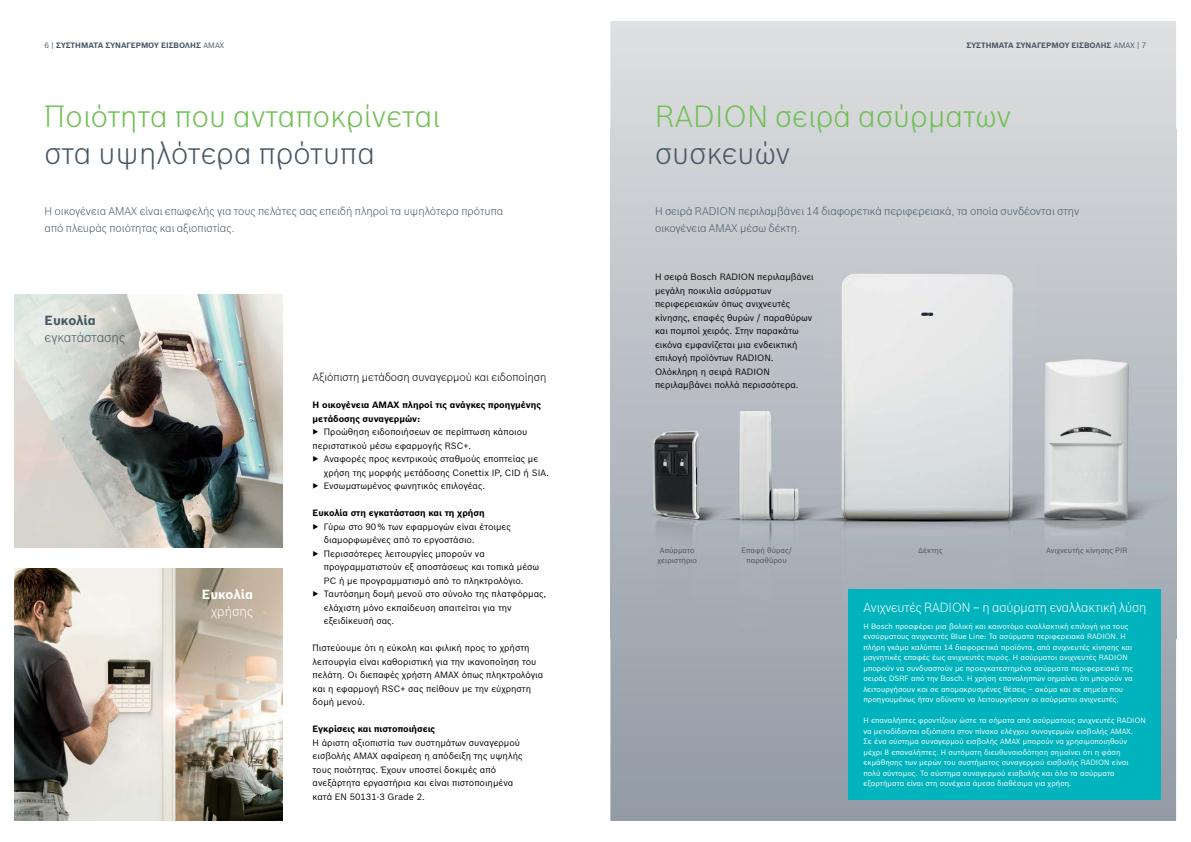
<style>
.page{position:relative;width:1191px;height:842px;background:#fff}
.page>*{position:absolute;margin:0;border:0;box-sizing:border-box;transform-origin:0 0}
.t1{font:300 30px "Bosch Sans";letter-spacing:.01em;color:#70bf54}
.t2{font:300 30px "Bosch Sans";letter-spacing:.01em;color:#475765}
.t3{font:300 13px "Bosch Sans";letter-spacing:-.01em;color:#fff}
.t4{font:300 13px "Bosch Sans";color:#475765}
.t5{font:700 13px "Bosch Sans";color:#475765}
.t6{font:700 13px "Bosch Sans";color:#fff}
.t7{font:300 11px/17px "Bosch Sans";color:#475765}
.t8{font:300 11px "Bosch Sans";color:#000}
.t9{font:9px/13.5px "Bosch Sans";color:#000}
.t10{font:700 9px/13.5px "Bosch Sans";color:#000}
.t11{font:700 7.7px "Bosch Sans";color:#475765}
.t12{font:7.5px/10.5px "Bosch Sans";color:#fff}
.t13{font:7.5px/10.5px "Bosch Sans";color:#475765;text-align:center}
.s1{font-weight:400}
</style>
<div class="page">
<svg style="left:610px;top:21px;width:566px;height:800px;background:#bbc0c6"></svg>
<img style="left:610px;top:129px;width:566px;height:510px">
<img style="left:15px;top:295px;width:268px;height:252px">
<img style="left:15px;top:568px;width:268px;height:253px">
<div style="left:848px;top:589px;width:313px;height:211px;background:#00b3bd"></div>
<p class="t11" style="left:45px;top:39px;width:181px"><span class="s1">6 |</span> ΣΥΣΤΉΜΑΤΑ ΣΥΝΑΓΕΡΜΟΥ ΕΙΣΒΟΛΉΣ <span class="s1">AMAX</span></p>
<p class="t11" style="left:966px;top:39px;width:181px">ΣΥΣΤΉΜΑΤΑ ΣΥΝΑΓΕΡΜΟΥ ΕΙΣΒΟΛΉΣ <span class="s1">AMAX | 7</span></p>
<h1 class="t1" style="left:45px;top:95px;width:397px">Ποιότητα που ανταποκρίνεται</h1>
<h1 class="t2" style="left:45px;top:132px;width:332px">στα υψηλότερα πρότυπα</h1>
<h1 class="t1" style="left:655px;top:95px;width:357px">RADION σειρά ασύρματων</h1>
<h1 class="t2" style="left:655px;top:132px;width:136px">συσκευών</h1>
<p class="t7" style="left:45px;top:201px;width:460px">Η οικογένεια AMAX είναι επωφελής για τους πελάτες σας επειδή πληροί τα υψηλότερα πρότυπα από πλευράς ποιότητας και αξιοπιστίας.</p>
<p class="t7" style="left:655px;top:201px;width:426px">Η σειρά RADION περιλαμβάνει 14 διαφορετικά περιφερειακά, τα οποία συνδέονται στην οικογένεια AMAX μέσω δέκτη.</p>
<h2 class="t5" style="left:45px;top:310px;width:53px">Ευκολία</h2>
<h2 class="t4" style="left:45px;top:328px;width:82px">εγκατάστασης</h2>
<h2 class="t6" style="left:202px;top:584px;width:53px">Ευκολία</h2>
<h2 class="t3" style="left:211px;top:602px;width:43px">χρήσης</h2>
<p class="t8" style="left:313px;top:370px;width:235px">Αξιόπιστη μετάδοση συναγερμού και ειδοποίηση</p>
<p class="t10" style="left:313px;top:398px;width:230px">Ή οικογένεια AMAX πληροί τις ανάγκες προηγμένης μετάδοσης συναγερμών:</p>
<p class="t9" style="left:313px;top:425px;width:216px">▶ Προώθηση ειδοποιήσεων σε περίπτωση κάποιου</p>
<p class="t9" style="left:313px;top:438px;width:160px">περιστατικού μέσω εφαρμογής RSC+.</p>
<p class="t9" style="left:313px;top:452px;width:227px">▶ Αναφορές προς κεντρικούς σταθμούς εποπτείας με</p>
<p class="t9" style="left:324px;top:465px;width:227px">χρήση της μορφής μετάδοσης Conettix IP, CID ή SIA.</p>
<p class="t9" style="left:313px;top:479px;width:174px">▶ Ενσωματωμένος φωνητικός επιλογέας.</p>
<p class="t10" style="left:313px;top:506px;width:173px">Ευκολία στη εγκατάσταση και τη χρήση</p>
<p class="t9" style="left:313px;top:519px;width:200px">▶ Γύρω στο 90 % των εφαρμογών είναι έτοιμες</p>
<p class="t9" style="left:324px;top:533px;width:152px">διαμορφωμένες από το εργοστάσιο.</p>
<p class="t9" style="left:313px;top:546px;width:174px">▶ Περισσότερες λειτουργίες μπορούν να</p>
<p class="t9" style="left:324px;top:560px;width:217px">προγραμματιστούν εξ αποστάσεως και τοπικά μέσω</p>
<p class="t9" style="left:324px;top:573px;width:201px">PC ή με προγραμματισμό από το πληκτρολόγιο.</p>
<p class="t9" style="left:313px;top:587px;width:235px">▶ Ταυτόσημη δομή μενού στο σύνολο της πλατφόρμας,</p>
<p class="t9" style="left:324px;top:600px;width:189px">ελάχιστη μόνο εκπαίδευση απαιτείται για την</p>
<p class="t9" style="left:324px;top:614px;width:72px">εξειδίκευσή σας.</p>
<p class="t9" style="left:313px;top:641px;width:232px">Πιστεύουμε ότι η εύκολη και φιλική προς το χρήστη λειτουργία είναι καθοριστική για την ικανοποίηση του πελάτη. Οι διεπαφές χρήστη AMAX όπως πληκτρολόγια και η εφαρμογή RSC+ σας πείθουν με την εύχρηστη δομή μενού.</p>
<p class="t10" style="left:313px;top:722px;width:124px">Εγκρίσεις και πιστοποιήσεις</p>
<p class="t9" style="left:313px;top:735px;width:211px">Η άριστη αξιοπιστία των συστημάτων συναγερμού εισβολής AMAX αφαίρεση η απόδειξη της υψηλής τους ποιότητας. Έχουν υποστεί δοκιμές από ανεξάρτητα εργαστήρια και είναι πιστοποιημένα κατά EN 50131-3 Grade 2.</p>
<p class="t9" style="left:655px;top:270px;width:160px">Η σειρά Bosch RADION περιλαμβάνει μεγάλη ποικιλία ασύρματων περιφερειακών όπως ανιχνευτές κίνησης, επαφές θυρών / παραθύρων και πομποί χειρός. Στην παρακάτω εικόνα εμφανίζεται μια ενδεικτική επιλογή προϊόντων RADION.<br>Ολόκληρη η σειρά RADION περιλαμβάνει πολλά περισσότερα.</p>
<p class="t13" style="left:657px;top:544px;width:41px">Ασύρματο χειριστήριο</p>
<p class="t13" style="left:741px;top:544px;width:52px">Επαφή θύρας/ παραθύρου</p>
<p class="t13" style="left:918px;top:544px;width:26px">Δέκτης</p>
<p class="t13" style="left:1046px;top:544px;width:83px">Ανιχνευτής κίνησης PIR</p>
<h2 class="t3" style="left:863px;top:598px;width:284px">Ανιχνευτές RADION – η ασύρματη εναλλακτική λύση</h2>
<p class="t12" style="left:863px;top:620px;width:271px">Η Bosch προσφέρει μια βολική και καινοτόμο εναλλακτική επιλογή για τους ενσύρματους ανιχνευτές Blue Line: Τα ασύρματα περιφερειακά RADION. Η πλήρη γκάμα καλύπτει 14 διαφορετικά προϊόντα, από ανιχνευτές κίνησης και μαγνητικές επαφές έως ανιχνευτές πυρός. Η ασύρματοι ανιχνευτές RADION μπορούν να συνδυαστούν με προεγκατεστημένα ασύρματα περιφερειακά της σειράς DSRF από την Bosch. Η χρήση επαναληπτών σημαίνει ότι μπορούν να λειτουργήσουν και σε απομακρυσμένες θέσεις – ακόμα και σε σημεία που προηγουμένως ήταν αδύνατο να λειτουργήσουν οι ασύρματοι ανιχνευτές.</p>
<p class="t12" style="left:863px;top:715px;width:284px">Η επαναλήπτες φροντίζουν ώστε τα σήματα από ασύρματους ανιχνευτές RADION να μεταδίδονται αξιόπιστα στον πίνακα ελέγχου συναγερμών εισβολής AMAX.<br>Σε ένα σύστημα συναγερμού εισβολής AMAX μπορούν να χρησιμοποιηθούν μέχρι 8 επαναλήπτες. Η αυτόματη διευθυνσιοδότηση σημαίνει ότι η φάση εκμάθησης των μερών του συστήματος συναγερμού εισβολής RADION είναι πολύ σύντομος. Το σύστημα συναγερμού εισβολής και όλα τα ασύρματα εξαρτήματα είναι στη συνέχεια άμεσα διαθέσιμα για χρήση.</p>
</div>
